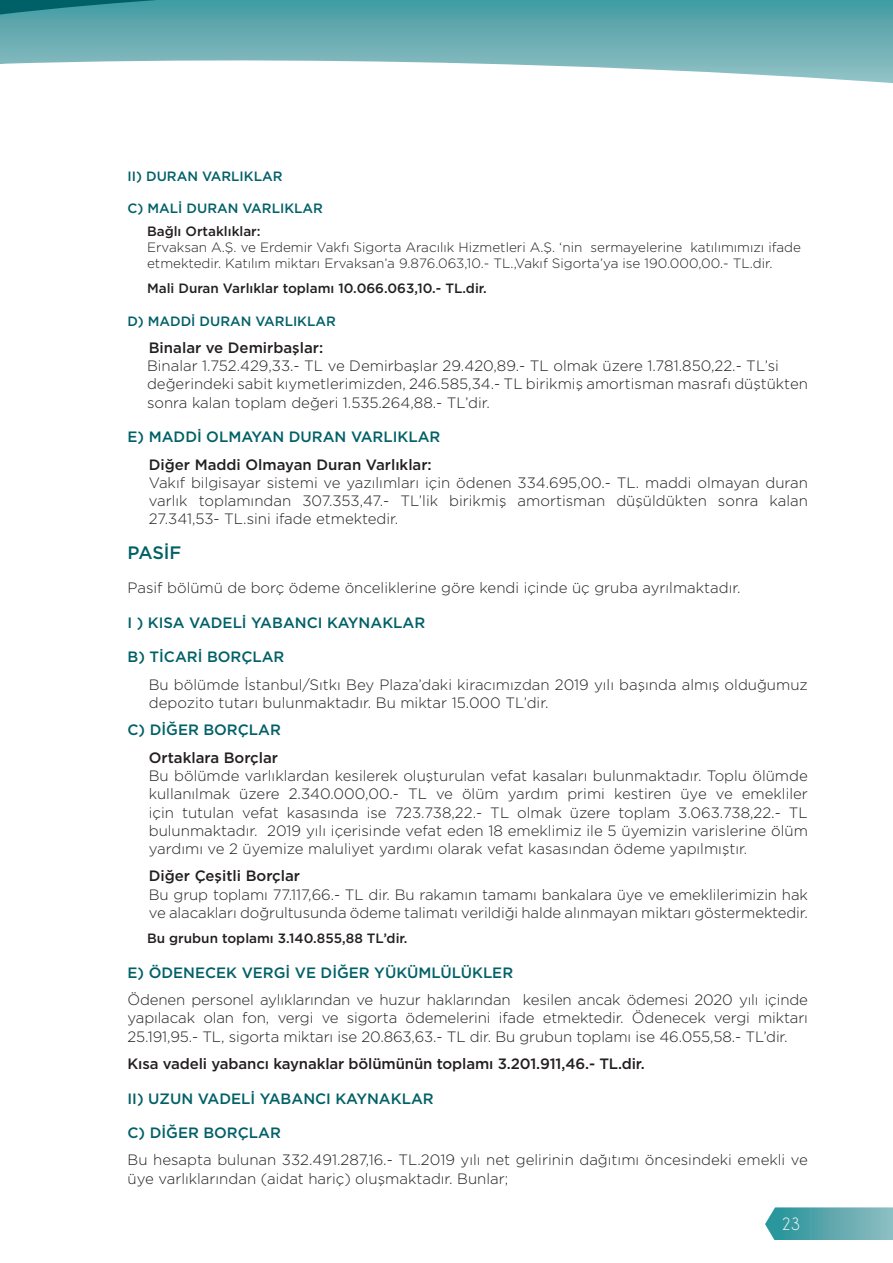
<style>
.page{position:relative;width:893px;height:1263px;background:#fff}
.page>*{position:absolute;margin:0;border:0;box-sizing:border-box;transform-origin:0 0}
.t1{font:500 18px "Gotham";letter-spacing:-.005em;color:#006067}
.t2{font:18px "Champagne&Limousines";color:#fff}
.t3{font:300 15px/18.3px "Gotham";color:#231f20}
.t4{font:500 15px "Gotham";color:#006067}
.t5{font:500 15px "Gotham";color:#231f20}
.t6{font:300 13.5px/16.2px "Gotham";color:#231f20}
.t7{font:500 13.5px "Gotham";color:#231f20}
.t8{font:500 13.5px "Gotham";color:#006067}
</style>
<div class="page">
<svg style="left:397px;top:0;width:496px;height:83px"></svg>
<svg style="left:0;top:0;width:397px;height:64px"></svg>
<svg style="left:765px;top:1207px;width:128px;height:33px"></svg>
<p class="t8" style="left:128px;top:167px;width:156px">II) DURAN VARLIKLAR</p>
<p class="t8" style="left:128px;top:200px;width:197px">C) MALİ DURAN VARLIKLAR</p>
<p class="t7" style="left:147px;top:222px;width:115px">Bağlı Ortaklıklar:</p>
<p class="t6" style="left:147px;top:238px;width:655px">Ervaksan A.Ş. ve Erdemir Vakfı Sigorta Aracılık Hizmetleri A.Ş. ‘nin sermayelerine katılımımızı ifade etmektedir. Katılım miktarı Ervaksan’a 9.876.063,10.- TL.,Vakıf Sigorta’ya ise 190.000,00.- TL.dir.</p>
<p class="t7" style="left:147px;top:279px;width:341px">Mali Duran Varlıklar toplamı 10.066.063,10.- TL.dir.</p>
<p class="t8" style="left:128px;top:312px;width:210px">D) MADDİ DURAN VARLIKLAR</p>
<p class="t5" style="left:149px;top:338px;width:176px">Binalar ve Demirbaşlar:</p>
<p class="t3" style="left:147px;top:356px;width:662px">Binalar 1.752.429,33.- TL ve Demirbaşlar 29.420,89.- TL olmak üzere 1.781.850,22.- TL’si değerindeki sabit kıymetlerimizden, 246.585,34.- TL birikmiş amortisman masrafı düştükten sonra kalan toplam değeri 1.535.264,88.- TL’dir.</p>
<p class="t4" style="left:128px;top:427px;width:314px">E) MADDİ OLMAYAN DURAN VARLIKLAR</p>
<p class="t5" style="left:149px;top:454px;width:284px">Diğer Maddi Olmayan Duran Varlıklar:</p>
<p class="t3" style="left:149px;top:473px;width:661px;text-align:justify">Vakıf bilgisayar sistemi ve yazılımları için ödenen 334.695,00.- TL. maddi olmayan duran varlık toplamından 307.353,47.- TL’lik birikmiş amortisman düşüldükten sonra kalan 27.341,53- TL.sini ifade etmektedir.</p>
<p class="t1" style="left:128px;top:541px;width:55px">PASİF</p>
<p class="t3" style="left:128px;top:579px;width:614px">Pasif bölümü de borç ödeme önceliklerine göre kendi içinde üç gruba ayrılmaktadır.</p>
<p class="t4" style="left:128px;top:613px;width:299px">I ) KISA VADELİ YABANCI KAYNAKLAR</p>
<p class="t4" style="left:128px;top:647px;width:158px">B) TİCARİ BORÇLAR</p>
<p class="t3" style="left:149px;top:675px;width:661px">Bu bölümde İstanbul/Sıtkı Bey Plaza’daki kiracımızdan 2019 yılı başında almış olduğumuz depozito tutarı bulunmaktadır. Bu miktar 15.000 TL’dir.</p>
<p class="t4" style="left:128px;top:720px;width:155px">C) DİĞER BORÇLAR</p>
<p class="t5" style="left:149px;top:747px;width:131px">Ortaklara Borçlar</p>
<p class="t3" style="left:149px;top:766px;width:661px;text-align:justify">Bu bölümde varlıklardan kesilerek oluşturulan vefat kasaları bulunmaktadır. Toplu ölümde kullanılmak üzere 2.340.000,00.- TL ve ölüm yardım primi kestiren üye ve emekliler için tutulan vefat kasasında ise 723.738,22.- TL olmak üzere toplam 3.063.738,22.- TL bulunmaktadır. 2019 yılı içerisinde vefat eden 18 emeklimiz ile 5 üyemizin varislerine ölüm yardımı ve 2 üyemize maluliyet yardımı olarak vefat kasasından ödeme yapılmıştır.</p>
<p class="t5" style="left:149px;top:866px;width:153px">Diğer Çeşitli Borçlar</p>
<p class="t3" style="left:149px;top:885px;width:661px">Bu grup toplamı 77.117,66.- TL dir. Bu rakamın tamamı bankalara üye ve emeklilerimizin hak ve alacakları doğrultusunda ödeme talimatı verildiği halde alınmayan miktarı göstermektedir.</p>
<p class="t7" style="left:147px;top:930px;width:262px">Bu grubun toplamı 3.140.855,88 TL’dir.</p>
<p class="t4" style="left:128px;top:963px;width:387px">E) ÖDENECEK VERGİ VE DİĞER YÜKÜMLÜLÜKLER</p>
<p class="t3" style="left:128px;top:990px;width:682px;text-align:justify">Ödenen personel aylıklarından ve huzur haklarından kesilen ancak ödemesi 2020 yılı içinde yapılacak olan fon, vergi ve sigorta ödemelerini ifade etmektedir. Ödenecek vergi miktarı 25.191,95.- TL, sigorta miktarı ise 20.863,63.- TL dir. Bu grubun toplamı ise 46.055,58.- TL’dir.</p>
<p class="t5" style="left:128px;top:1054px;width:519px">Kısa vadeli yabancı kaynaklar bölümünün toplamı 3.201.911,46.- TL.dir.</p>
<p class="t4" style="left:128px;top:1088px;width:308px">II) UZUN VADELİ YABANCI KAYNAKLAR</p>
<p class="t4" style="left:128px;top:1123px;width:155px">C) DİĞER BORÇLAR</p>
<p class="t3" style="left:128px;top:1150px;width:682px">Bu hesapta bulunan 332.491.287,16.- TL.2019 yılı net gelirinin dağıtımı öncesindeki emekli ve üye varlıklarından (aidat hariç) oluşmaktadır. Bunlar;</p>
<p class="t2" style="left:781px;top:1215px;width:20px">23</p>
</div>
